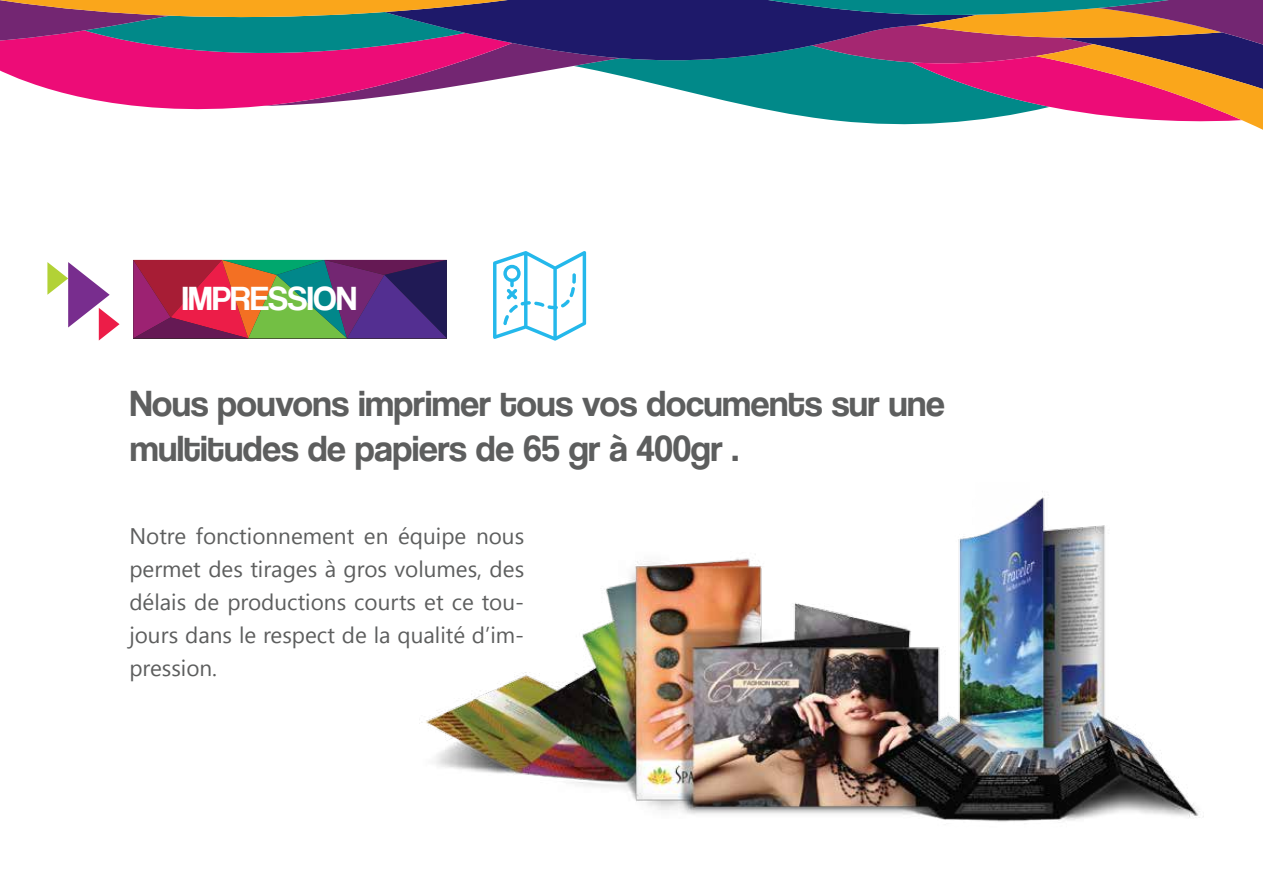
<style>
.page{position:relative;width:1263px;height:893px;background:#fff}
.page>*{position:absolute;margin:0;border:0;box-sizing:border-box;transform-origin:0 0}
.t1{font:37.5px/45px "Coolvetica Rg";color:#5d5e5e}
.t2{font:34.5px "Coolvetica Rg";color:#fff}
.t3{font:22.5px/33px "Nirmala UI";color:#5d5e5e;text-align:justify}
</style>
<div class="page">
<svg style="left:493px;top:251px;width:93px;height:90px"></svg>
<img style="left:419px;top:491px;width:785px;height:331px">
<svg style="left:47px;top:262px;width:73px;height:79px"></svg>
<svg style="left:133px;top:260px;width:314px;height:78px;background:#77475a"></svg>
<svg style="left:0;top:0;width:1263px;height:130px"></svg>
<h2 class="t2" style="left:182px;top:278px;width:176px">IMPRESSION</h2>
<h1 class="t1" style="left:130px;top:381px;width:816px">Nous pouvons imprimer tous vos documents sur une multitudes de papiers de 65 gr à 400gr .</h1>
<p class="t3" style="left:129px;top:518px;width:396px">Notre fonctionnement en équipe nous permet des tirages à gros volumes, des délais de productions courts et ce tou&shy;jours dans le respect de la qualité dʼim&shy;pression.</p>
</div>
